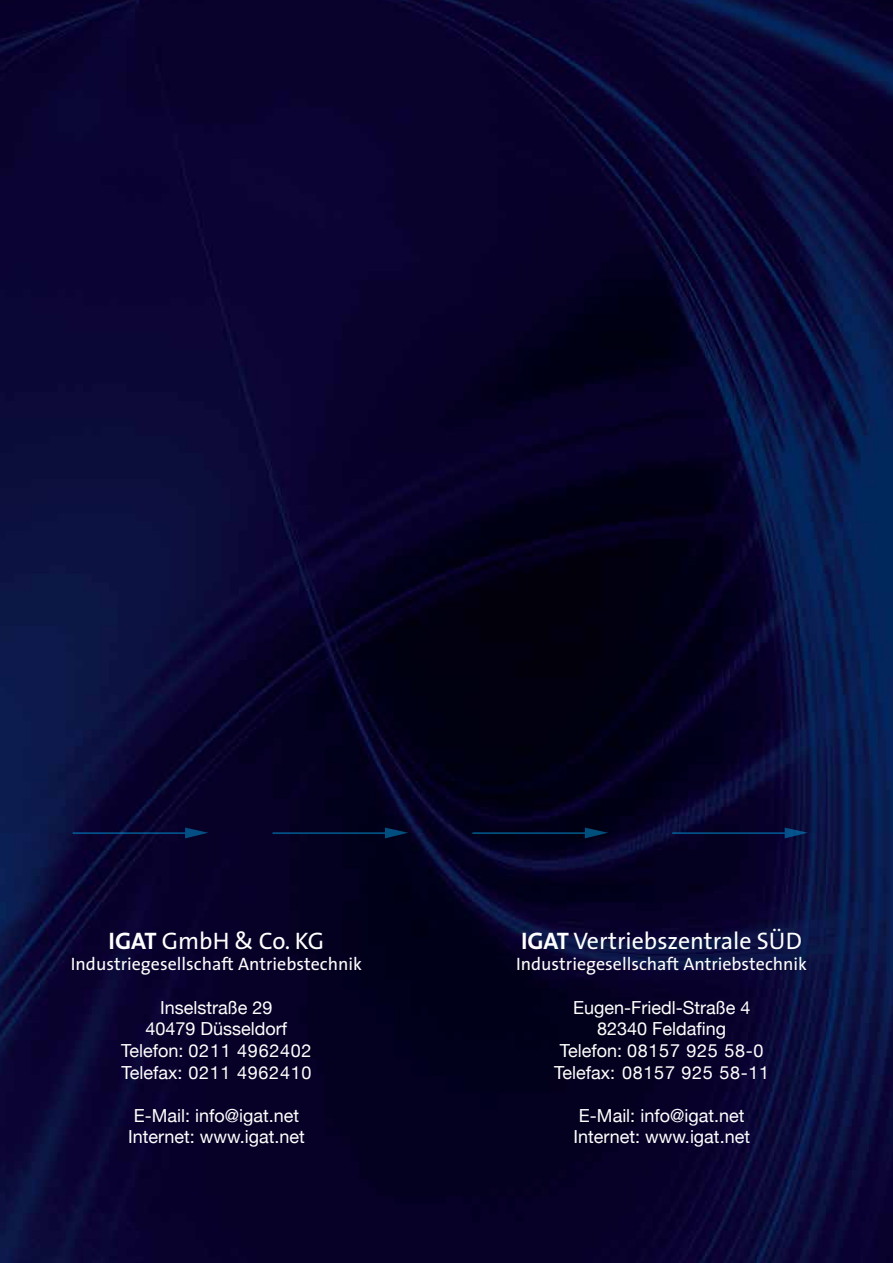
<style>
.page{position:relative;width:893px;height:1263px;background:#fff}
.page>*{position:absolute;margin:0;border:0;box-sizing:border-box;transform-origin:0 0}
.t1{font:24px "The Sans";color:#fff}
.t2{font:18px/21.6px "Helvetica Neue";color:#fff;text-align:center}
.t3{font:18px "The Sans";color:#fff}
.s1{font-weight:700}
</style>
<div class="page">
<img style="left:0;top:0;width:893px;height:1263px">
<hr style="left:73px;top:832px;width:124px;height:2px;background:#009ee3">
<svg style="left:185px;top:827px;width:23px;height:11px"></svg>
<hr style="left:272px;top:832px;width:125px;height:2px;background:#009ee3">
<svg style="left:385px;top:827px;width:23px;height:11px"></svg>
<hr style="left:472px;top:832px;width:125px;height:2px;background:#009ee3">
<svg style="left:585px;top:827px;width:23px;height:11px"></svg>
<hr style="left:672px;top:832px;width:125px;height:2px;background:#009ee3">
<svg style="left:785px;top:827px;width:23px;height:11px"></svg>
<h1 class="t1" style="left:109px;top:921px;width:217px"><span class="s1">IGAT</span> GmbH &amp; Co. KG</h1>
<p class="t3" style="left:71px;top:949px;width:292px">Industriegesellschaft Antriebstechnik</p>
<p class="t2" style="left:121px;top:997px;width:192px">Inselstraße 29<br>40479 Düsseldorf<br>Telefon: 0211 4962402<br>Telefax: 0211 4962410</p>
<p class="t2" style="left:128px;top:1105px;width:178px">E-Mail: info@igat.net<br>Internet: www.igat.net</p>
<h1 class="t1" style="left:521px;top:921px;width:283px"><span class="s1">IGAT</span> Vertriebszentrale SÜD</h1>
<p class="t3" style="left:516px;top:949px;width:292px">Industriegesellschaft Antriebstechnik</p>
<p class="t2" style="left:554px;top:997px;width:217px">Eugen-Friedl-Straße 4<br>82340 Feldafing<br>Telefon: 08157 925 58-0<br>Telefax: 08157 925 58-11</p>
<p class="t2" style="left:573px;top:1105px;width:178px">E-Mail: info@igat.net<br>Internet: www.igat.net</p>
</div>
